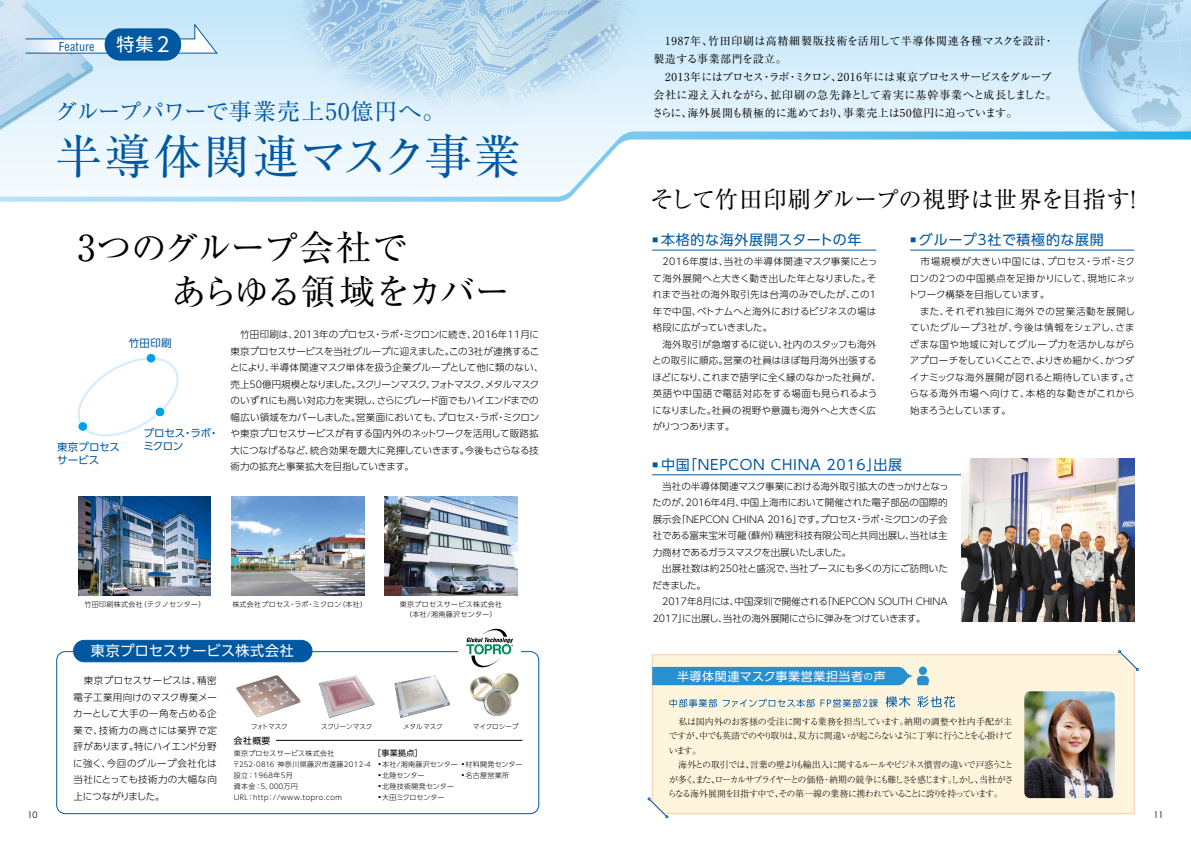
<style>
.page{position:relative;width:1191px;height:842px;background:#fff}
.page>*{position:absolute;margin:0;border:0;box-sizing:border-box;transform-origin:0 0}
.t1{font:47px "Ryumin Pro";letter-spacing:.05em;color:#0058a2}
.t2{font:35.6px/44px "Ryumin Pro";letter-spacing:-.055em;color:#000}
.t3{font:23.4px "Ryumin Pro";letter-spacing:-.02em;color:#000}
.t4{font:23px "Ryumin Pro";letter-spacing:.02em;color:#0058a2}
.t5{font:18px "UD Shin Go Pro";color:#fff}
.t6{font:14.1px "UD Shin Go Pro";letter-spacing:.035em;color:#fff}
.t7{font:14px "UD Shin Go Pro";letter-spacing:.05em;color:#0058a2}
.t8{font:12px "UD Shin Go Pro";letter-spacing:.05em;color:#fff}
.t9{font:condensed 12px "Helvetica";letter-spacing:.015em;color:#0058a2}
.t10{font:11px/18px "Ryumin Pro";letter-spacing:-.01em;color:#000}
.t11{font:11px/18px "Ryumin Pro";letter-spacing:.05em;color:#000}
.t12{font:10.5px/13.4px "UD Shin Go Pro";letter-spacing:-.01em;color:#0058a2}
.t13{font:10.5px/13.4px "UD Shin Go Pro";letter-spacing:-.035em;color:#0058a2}
.t14{font:300 9.5px/16.5px "UD Shin Go Pro";color:#000}
.t15{font:300 9.5px/16.5px "UD Shin Go Pro";letter-spacing:.03em;color:#000}
.t16{font:300 9px/14.5px "Ryumin Pro";letter-spacing:-.085em;color:#000}
.t17{font:9px "Century Gothic";color:#000}
.t18{font:8.8px "UD Shin Go Pro";color:#000}
.t19{font:8px "UD Shin Go Pro";color:#000}
.t20{font:300 7px/11px "UD Shin Go Pro";letter-spacing:.05em;color:#000}
.t21{font:300 7px "UD Shin Go Pro";letter-spacing:.03em;color:#000}
.t22{font:300 7px "UD Shin Go Pro";letter-spacing:-.01em;color:#000}
.t23{font:300 7px "UD Shin Go Pro";letter-spacing:.02em;color:#000}
.t24{font:300 6.6px "UD Shin Go Pro";letter-spacing:-.045em;color:#000}
.t25{font:300 6.6px "UD Shin Go Pro";letter-spacing:-.005em;color:#000}
.s1{font-size:19.8px}
.s2{font-size:9px}
</style>
<div class="page">
<svg style="left:0;top:0;width:1077px;height:132px;background:#d5edfb"></svg>
<svg style="left:1077px;top:0;width:114px;height:132px;background:#b2d5eb"></svg>
<svg style="left:0;top:132px;width:1191px;height:70px"></svg>
<img style="left:0;top:0;width:93px;height:131px">
<img style="left:282px;top:0;width:361px;height:147px">
<svg style="left:25px;top:23px;width:193px;height:31px"></svg>
<div style="left:105px;top:28px;width:76px;height:33px;background:#0058a2;border-radius:16px"></div>
<div style="left:652px;top:654px;width:482px;height:160px;background:#fff5dd"></div>
<svg style="left:1118px;top:650px;width:20px;height:21px"></svg>
<svg style="left:648px;top:798px;width:20px;height:20px"></svg>
<img style="left:1024px;top:691px;width:90px;height:107px">
<img style="left:235px;top:675px;width:67px;height:42px">
<img style="left:394px;top:675px;width:56px;height:43px">
<img style="left:319px;top:675px;width:56px;height:43px">
<img style="left:469px;top:673px;width:50px;height:43px">
<img style="left:78px;top:496px;width:133px;height:100px">
<img style="left:231px;top:496px;width:133px;height:100px">
<img style="left:384px;top:496px;width:133px;height:100px">
<div style="left:56px;top:651px;width:483px;height:163px;border:1px solid #0058a2;border-radius:9px"></div>
<svg style="left:77px;top:357px;width:102px;height:80px"></svg>
<hr style="left:652px;top:250px;width:224px;height:1px;background:#0058a2">
<hr style="left:652px;top:475px;width:482px;height:1px;background:#0058a2">
<hr style="left:910px;top:250px;width:224px;height:1px;background:#0058a2">
<svg style="left:669px;top:699px;width:48px;height:8px"></svg>
<svg style="left:723px;top:699px;width:91px;height:8px"></svg>
<svg style="left:820px;top:699px;width:57px;height:8px"></svg>
<svg style="left:885px;top:696px;width:25px;height:11px"></svg>
<svg style="left:917px;top:696px;width:38px;height:11px"></svg>
<div style="left:652px;top:667px;width:277px;height:18px;background:#2990d0"></div>
<div style="left:156px;top:408px;width:8px;height:8px;background:#00a0e9;border-radius:50%"></div>
<div style="left:78px;top:422px;width:9px;height:9px;background:#00a0e9;border-radius:50%"></div>
<div style="left:147px;top:354px;width:8px;height:8px;background:#00a0e9;border-radius:50%"></div>
<img style="left:961px;top:459px;width:173px;height:163px">
<hr style="left:276px;top:740px;width:246px;height:1px;background:#000">
<div style="left:74px;top:640px;width:238px;height:22px;background:#0058a2;border-radius:11px"></div>
<div style="left:73px;top:640px;width:239px;height:22px;border:1px solid #0058a2;border-radius:11px"></div>
<div style="left:458px;top:647px;width:63px;height:10px;background:#fff"></div>
<svg style="left:466px;top:628px;width:47px;height:40px"></svg>
<p class="t9" style="left:59px;top:39px;width:37px">Feature</p>
<h3 class="t5" style="left:117px;top:30px;width:54px">特集<span class="s1">2</span></h3>
<h3 class="t4" style="left:55px;top:94px;width:392px">グループパワーで事業売上50億円へ。</h3>
<h1 class="t1" style="left:55px;top:119px;width:467px">半導体関連マスク事業</h1>
<h2 class="t2" style="left:171px;top:223px;width:341px;text-indent:-94px">3つのグループ会社で<br>あらゆる領域をカバー</h2>
<p class="t12" style="left:129px;top:335px;width:44px">竹田印刷</p>
<p class="t12" style="left:57px;top:440px;width:64px">東京プロセスサービス</p>
<p class="t13" style="left:143px;top:426px;width:77px">プロセス・ラボ・ミクロン</p>
<p class="t14" style="left:230px;top:326px;width:315px">　竹田印刷は、2013年のプロセス・ラボ・ミクロンに続き、2016年11月に東京プロセスサービスを当社グループに迎えました。この３社が連携することにより、半導体関連マスク単体を扱う企業グループとして他に類のない、売上50億円規模となりました。スクリーンマスク、フォトマスク、メタルマスクのいずれにも高い対応力を実現し、さらにグレード面でもハイエンドまでの幅広い領域をカバーしました。営業面においても、プロセス・ラボ・ミクロンや東京プロセスサービスが有する国内外のネットワークを活用して販路拡大につなげるなど、統合効果を最大に発揮していきます。今後もさらなる技術力の拡充と事業拡大を目指していきます。</p>
<p class="t20" style="left:84px;top:598px;width:123px">竹田印刷株式会社（テクノセンター）</p>
<p class="t20" style="left:232px;top:598px;width:136px">株式会社プロセス・ラボ・ミクロン（本社）</p>
<p class="t20" style="left:400px;top:599px;width:104px;line-height:10px;text-align:center">東京プロセスサービス株式会社（本社/湘南藤沢センター）</p>
<h3 class="t6" style="left:91px;top:640px;width:205px">東京プロセスサービス株式会社</h3>
<p class="t14" style="left:73px;top:672px;width:145px;text-align:justify">　東京プロセスサービスは、精密電子工業用向けのマスク専業メーカーとして大手の一角を占める企業で、技術力の高さには業界で定評があります。特にハイエンド分野に強く、今回のグループ会社化は当社にとっても技術力の大幅な向上につながりました。</p>
<p class="t24" style="left:251px;top:721px;width:39px">フォトマスク</p>
<p class="t24" style="left:321px;top:721px;width:53px">スクリーンマスク</p>
<p class="t24" style="left:403px;top:721px;width:41px">メタルマスク</p>
<p class="t25" style="left:473px;top:721px;width:48px">マイクロシーブ</p>
<p class="t18" style="left:234px;top:734px;width:38px">会社概要</p>
<p class="t21" style="left:234px;top:748px;width:102px">東京プロセスサービス株式会社</p>
<p class="t19" style="left:373px;top:746px;width:51px">［事業拠点］</p>
<p class="t20" style="left:233px;top:759px;width:139px">〒252-0816 神奈川県藤沢市遠藤2012-4設立：1968年5月<br>資本金：５，０００万円<br>U RL：ｈｔｔｐ：//ｗｗｗ.ｔｏｐｒｏ.ｃｏｍ</p>
<p class="t20" style="left:378px;top:759px;width:81px"><sup>●</sup> 本社/湘南藤沢センター</p>
<p class="t20" style="left:378px;top:770px;width:47px"><sup>●</sup> 北陸センター</p>
<p class="t20" style="left:378px;top:781px;width:77px"><sup>●</sup> 北陸技術開発センター</p>
<p class="t22" style="left:378px;top:792px;width:67px"><sup>●</sup> 大田ミクロセンター</p>
<p class="t23" style="left:462px;top:759px;width:62px"><sup>●</sup> 材料開発センター</p>
<p class="t20" style="left:462px;top:770px;width:49px"><sup>●</sup> 名古屋営業所</p>
<p class="t11" style="left:653px;top:31px;width:402px">　1987年、竹田印刷は高精細製版技術を活用して半導体関連各種マスクを設計・製造する事業部門を設立。</p>
<p class="t10" style="left:652px;top:67px;width:406px;text-indent:13px">2013年にはプロセス・ラボ・ミクロン、2016年には東京プロセスサービスをグループ会社に迎え入れながら、拡印刷の急先鋒として着実に基幹事業へと成長しました。さらに、海外展開も積極的に進めており、事業売上は50億円に迫っています。</p>
<h3 class="t3" style="left:650px;top:180px;width:496px">そして竹田印刷グループの視野は世界を目指す！</h3>
<h3 class="t7" style="left:652px;top:228px;width:210px"><sup>■</sup> 本格的な海外展開スタートの年</h3>
<p class="t14" style="left:652px;top:253px;width:230px">　2016年度は、当社の半導体関連マスク事業にとって海外展開へと大きく動き出した年となりました。それまで当社の海外取引先は台湾のみでしたが、この1年で中国、ベトナムへと海外におけるビジネスの場は格段に広がっていきました。<br>　海外取引が急増するに従い、社内のスタッフも海外との取引に順応。営業の社員はほぼ毎月海外出張するほどになり、これまで語学に全く縁のなかった社員が、英語や中国語で電話対応をする場面も見られるようになりました。社員の視野や意識も海外へと大きく広がりつつあります。</p>
<h3 class="t7" style="left:910px;top:228px;width:195px"><sup>■</sup> グループ3社で積極的な展開</h3>
<p class="t15" style="left:908px;top:253px;width:228px">　市場規模が大きい中国には、プロセス・ラボ・ミクロンの２つの中国拠点を足掛かりにして、現地にネットワーク構築を目指しています。<br>　また、それぞれ独自に海外での営業活動を展開していたグループ3社が、今後は情報をシェアし、さまざまな国や地域に対してグループ力を活かしながらアプローチをしていくことで、よりきめ細かく、かつダイナミックな海外展開が図れると期待しています。さらなる海外市場へ向けて、本格的な動きがこれから始まろうとしています。</p>
<h3 class="t7" style="left:652px;top:453px;width:251px"><sup>■</sup> 中国「NEPCON CHINA 2016」出展</h3>
<p class="t14" style="left:652px;top:478px;width:297px">　当社の半導体関連マスク事業における海外取引拡大のきっかけとなったのが、2016年４月、中国上海市において開催された電子部品の国際的展示会「NEPCON CHINA 2016」です。プロセス・ラボ・ミクロンの子会社である富来宝米可龍（蘇州）精密科技有限公司と共同出展し、当社は主力商材であるガラスマスクを出展いたしました。<br>　出展社数は約250社と盛況で、当社ブースにも多くの方にご訪問いただきました。</p>
<p class="t14" style="left:652px;top:593px;width:296px;text-indent:9px">2017年8月には、中国深圳で開催される「NEPCON SOUTH CHINA<br>2017」に出展し、当社の海外展開にさらに弾みをつけていきます。</p>
<p class="t8" style="left:677px;top:667px;width:210px">半導体関連マスク事業営業担当者<span class="s2">の</span>声</p>
<p class="t16" style="left:668px;top:713px;width:347px">　私は国内外のお客様の受注に関する業務を担当しています。納期の調整や社内手配が主ですが、中でも英語でのやり取りは、双方に間違いが起こらないように丁寧に行うことを心掛けています。<br>　海外との取引では、言葉の壁よりも輸出入に関するルールやビジネス慣習の違いで戸惑うことが多く、また、ローカルサプライヤーとの価格・納期の競争にも難しさを感じます。しかし、当社がさらなる海外展開を目指す中で、その第一線の業務に携われていることに誇りを持っています。</p>
<p class="t17" style="left:27px;top:808px;width:11px">10</p>
<p class="t17" style="left:1153px;top:808px;width:11px">11</p>
</div>
